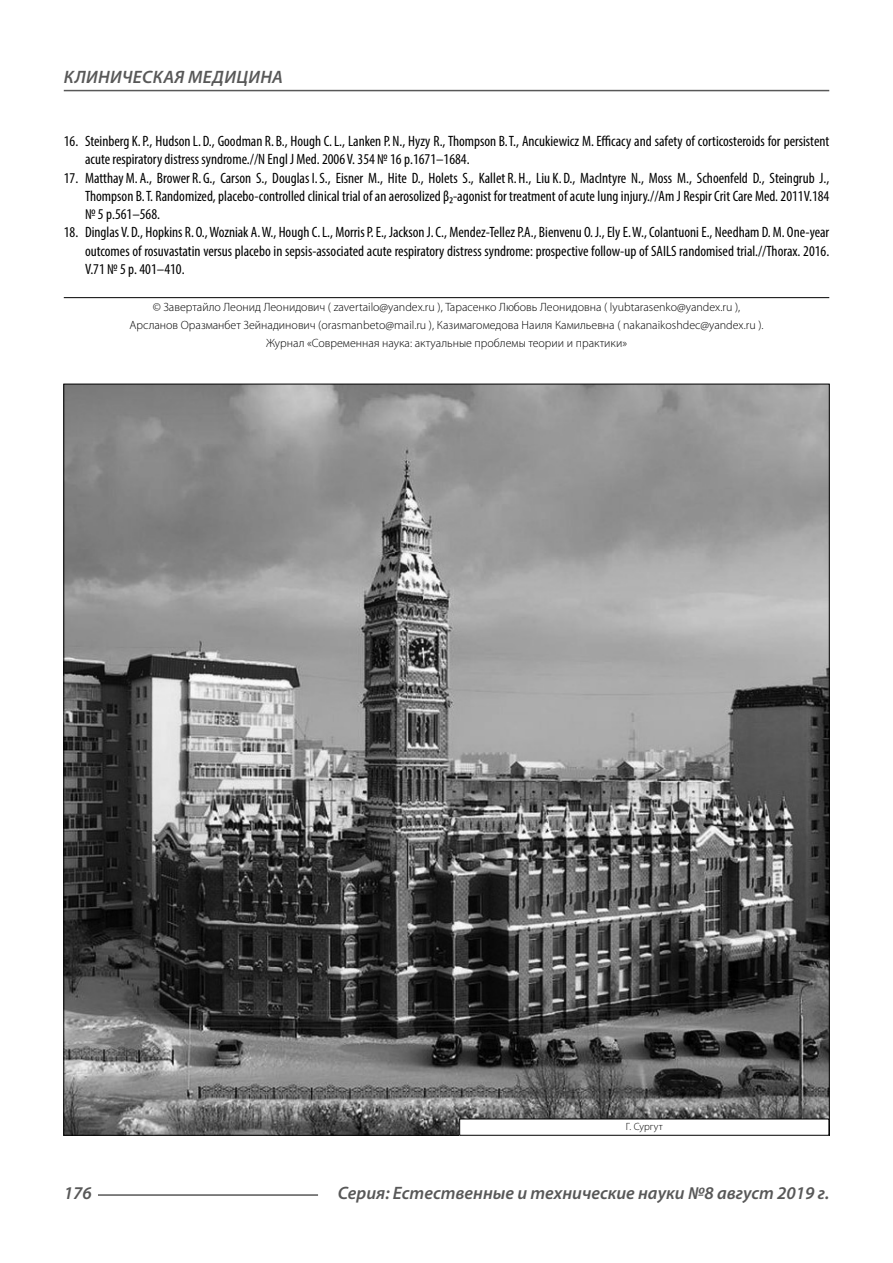
<style>
.page{position:relative;width:893px;height:1263px;background:#fff}
.page>*{position:absolute;margin:0;border:0;box-sizing:border-box;transform-origin:0 0}
.t1{font:italic 600 18px "Myriad Pro";color:#585858}
.t2{font:italic 600 18px "Myriad Pro";letter-spacing:.02em;color:#585858}
.t3{font:condensed 15px/18.3px "Myriad Pro";color:#000;text-align:justify}
.t4{font:300 12px/18.3px "Myriad Pro";color:#000;text-align:center}
.t5{font:300 10.5px "Myriad Pro";color:#000}
</style>
<div class="page">
<hr style="left:64px;top:297px;width:765px;height:1px;background:#000">
<img style="left:65px;top:386px;width:763px;height:748px">
<div style="left:460px;top:1119px;width:369px;height:16px;background:#fff"></div>
<div style="left:459px;top:1119px;width:370px;height:17px;border:1px solid #000"></div>
<hr style="left:98px;top:1194px;width:220px;height:2px;background:#585858">
<hr style="left:64px;top:90px;width:765px;height:1px;background:#585858">
<p class="t2" style="left:64px;top:71px;width:220px">КЛИНИЧЕСКАЯ МЕДИЦИНА</p>
<p class="t3" style="left:85px;top:133px;width:746px;text-indent:-21px">16. Steinberg K. P., Hudson L. D., Goodman R. B., Hough C. L., Lanken P. N., Hyzy R., Thompson B. T., Ancukiewicz M. Efficacy and safety of corticosteroids for persistent acute respiratory distress syndrome.//N Engl J Med. 2006 V. 354 № 16 р.1671–1684.</p>
<p class="t3" style="left:85px;top:170px;width:746px;text-indent:-21px">17. Matthay M. A., Brower R. G., Carson S., Douglas I. S., Eisner M., Hite D., Holets S., Kallet R. H., Liu K. D., MacIntyre N., Moss M., Schoenfeld D., Steingrub J., Thompson B. T. Randomized, placebo-controlled clinical trial of an aerosolized β2-agonist for treatment of acute lung injury.//Am J Respir Crit Care Med. 2011V.184 № 5 р.561–568.</p>
<p class="t3" style="left:85px;top:225px;width:746px;text-indent:-21px">18. Dinglas V. D., Hopkins R. O., Wozniak A. W., Hough C. L., Morris P. E., Jackson J. C., Mendez-Tellez P.A., Bienvenu O. J., Ely E. W., Colantuoni E., Needham D. M. One-year outcomes of rosuvastatin versus placebo in sepsis-associated acute respiratory distress syndrome: prospective follow-up of SAILS randomised trial.//Thorax. 2016.<br>V.71 № 5 р. 401–410.</p>
<p class="t4" style="left:129px;top:299px;width:636px">© Завертайло Леонид Леонидович ( zavertailo@yandex.ru ), Тарасенко Любовь Леонидовна ( lyubtarasenko@yandex.ru ),<br>Арсланов Оразманбет Зейнадинович (orasmanbeto@mail.ru ), Казимагомедова Наиля Камильевна ( nakanaikoshdec@yandex.ru ).<br>Журнал «Современная наука: актуальные проблемы теории и практики»</p>
<p class="t5" style="left:626px;top:1122px;width:38px">Г. Сургут</p>
<p class="t1" style="left:64px;top:1186px;width:30px">176</p>
<p class="t1" style="left:338px;top:1186px;width:493px">Серия: Естественные и технические науки №8 август 2019 г.</p>
</div>
